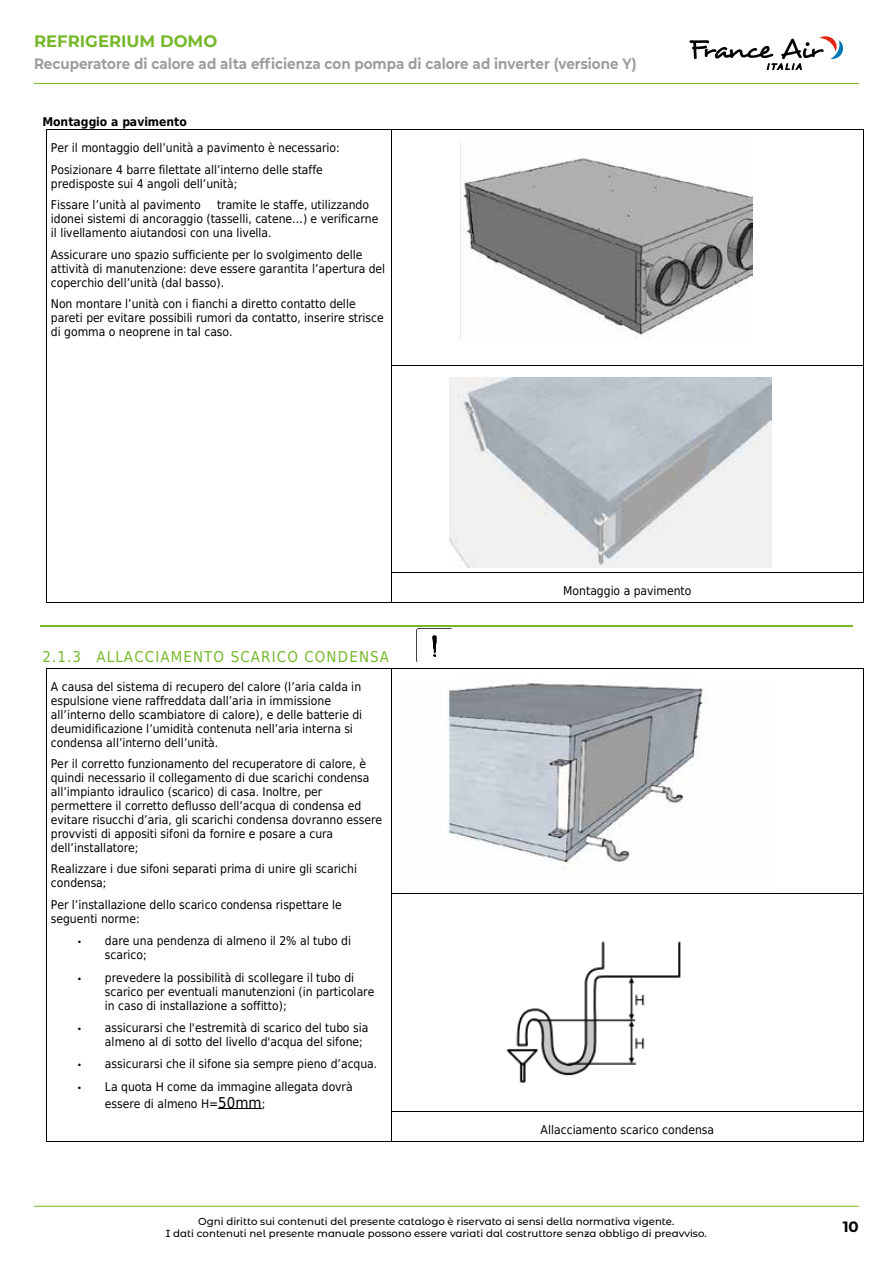
<style>
.page{position:relative;width:893px;height:1263px;background:#fff}
.page>*{position:absolute;margin:0;border:0;box-sizing:border-box;transform-origin:0 0}
.t1{font:700 16.5px "Montserrat";color:#76b82a}
.t2{font:700 15px "Montserrat";color:#9d9d9c;scale:.9 1}
.t3{font:15px "DejaVu Sans Condensed";letter-spacing:.075em;color:#76b82a}
.t4{font:700 15px "Montserrat Alternates";color:#000}
.t5{font:12px/14px "DejaVu Sans Condensed";color:#000}
.t6{font:700 12px "DejaVu Sans Condensed";color:#000}
.t7{font:500 10.2px/12.3px "Montserrat Alternates";color:#000;text-align:center}
.s1{font-family:"Myriad Pro"}
.s2{font-size:15px}
</style>
<div class="page">
<hr style="left:47px;top:129px;width:344px;height:1px;background:#000">
<hr style="left:391px;top:129px;width:472px;height:1px;background:#000">
<hr style="left:47px;top:134px;width:1px;height:231px;background:#000">
<hr style="left:391px;top:134px;width:1px;height:231px;background:#000">
<hr style="left:863px;top:134px;width:1px;height:231px;background:#000">
<hr style="left:391px;top:365px;width:472px;height:1px;background:#000">
<hr style="left:47px;top:370px;width:1px;height:202px;background:#000">
<hr style="left:391px;top:370px;width:1px;height:202px;background:#000">
<hr style="left:863px;top:370px;width:1px;height:202px;background:#000">
<hr style="left:391px;top:572px;width:472px;height:1px;background:#000">
<hr style="left:47px;top:602px;width:344px;height:1px;background:#000">
<svg style="left:391px;top:573px;width:1px;height:29px"></svg>
<hr style="left:391px;top:602px;width:472px;height:1px;background:#000">
<svg style="left:863px;top:572px;width:1px;height:31px"></svg>
<img style="left:417px;top:629px;width:20px;height:28px">
<hr style="left:40px;top:625px;width:813px;height:1px;background:#76b82a">
<hr style="left:218px;top:1108px;width:44px;height:1px;background:#000">
<hr style="left:47px;top:668px;width:344px;height:1px;background:#000">
<hr style="left:391px;top:668px;width:472px;height:1px;background:#000">
<hr style="left:47px;top:672px;width:1px;height:222px;background:#000">
<hr style="left:391px;top:672px;width:1px;height:222px;background:#000">
<hr style="left:863px;top:672px;width:1px;height:222px;background:#000">
<hr style="left:391px;top:894px;width:472px;height:1px;background:#000">
<hr style="left:47px;top:898px;width:1px;height:213px;background:#000">
<hr style="left:391px;top:898px;width:1px;height:213px;background:#000">
<hr style="left:863px;top:898px;width:1px;height:213px;background:#000">
<hr style="left:391px;top:1111px;width:472px;height:1px;background:#000">
<hr style="left:47px;top:1141px;width:344px;height:1px;background:#000">
<svg style="left:391px;top:1112px;width:1px;height:29px"></svg>
<hr style="left:391px;top:1141px;width:472px;height:1px;background:#000">
<svg style="left:863px;top:1111px;width:1px;height:31px"></svg>
<img style="left:462px;top:158px;width:290px;height:181px">
<img style="left:450px;top:378px;width:321px;height:190px">
<img style="left:448px;top:680px;width:259px;height:190px">
<img style="left:506px;top:941px;width:175px;height:142px">
<hr style="left:34px;top:1206px;width:825px;height:1px;background:#76b82a">
<hr style="left:34px;top:83px;width:825px;height:1px;background:#76b82a">
<svg style="left:689px;top:36px;width:154px;height:34px"></svg>
<h1 class="t1" style="left:34px;top:29px;width:185px">REFRIGERIUM DOMO</h1>
<p class="t2" style="left:34px;top:53px;width:671px">Recuperatore di calore ad alta efficienza con pompa di calore ad inverter (versione Y)</p>
<p class="t6" style="left:42px;top:112px;width:146px">Montaggio a pavimento</p>
<p class="t5" style="left:51px;top:137px;width:290px;line-height:21.5px">Per il montaggio dell’unità a pavimento è necessario:<br>Posizionare 4 barre filettate all’interno delle staffe</p>
<p class="t5" style="left:51px;top:172px;width:188px;line-height:21.5px">predisposte sui 4 angoli dell’unità;<br>Fissare l’unità al pavimento</p>
<p class="t5" style="left:51px;top:198px;width:329px;text-indent:166px">tramite le staffe, utilizzando idonei sistemi di ancoraggio (tasselli, catene…) e verificarne il livellamento aiutandosi con una livella.</p>
<p class="t5" style="left:51px;top:247px;width:336px">Assicurare uno spazio sufficiente per lo svolgimento delle attività di manutenzione: deve essere garantita l’apertura del coperchio dell’unità (dal basso).</p>
<p class="t5" style="left:51px;top:296px;width:334px">Non montare l’unità con i fianchi a diretto contatto delle pareti per evitare possibili rumori da contatto, inserire strisce di gomma o neoprene in tal caso.</p>
<p class="t3" style="left:42px;top:643px;width:348px">2.1.3 ALLACCIAMENTO SCARICO CONDENSA</p>
<p class="t5" style="left:51px;top:679px;width:313px">A causa del sistema di recupero del calore (l’aria calda in espulsione viene raffreddata dall’aria in immissione all’interno dello scambiatore di calore), e delle batterie di deumidificazione l’umidità contenuta nell’aria interna si condensa all’interno dell’unità.</p>
<p class="t5" style="left:51px;top:756px;width:333px">Per il corretto funzionamento del recuperatore di calore, è quindi necessario il collegamento di due scarichi condensa all’impianto idraulico (scarico) di casa. Inoltre, per permettere il corretto deflusso dell’acqua di condensa ed evitare risucchi d’aria, gli scarichi condensa dovranno essere provvisti di appositi sifoni da fornire e posare a cura dell’installatore;</p>
<p class="t5" style="left:51px;top:862px;width:308px">Realizzare i due sifoni separati prima di unire gli scarichi condensa;</p>
<p class="t5" style="left:51px;top:897px;width:292px">Per l’installazione dello scarico condensa rispettare le seguenti norme:</p>
<p class="t5" style="left:105px;top:934px;width:248px;text-indent:-27px"><span class="s1">•</span> dare una pendenza di almeno il 2% al tubo di scarico;</p>
<p class="t5" style="left:105px;top:970px;width:271px;text-indent:-27px"><span class="s1">•</span> prevedere la possibilità di scollegare il tubo di scarico per eventuali manutenzioni (in particolare in caso di installazione a soffitto);</p>
<p class="t5" style="left:105px;top:1020px;width:265px;text-indent:-27px"><span class="s1">•</span> assicurarsi che l'estremità di scarico del tubo sia almeno al di sotto del livello d'acqua del sifone;</p>
<p class="t5" style="left:78px;top:1057px;width:301px"><span class="s1">•</span> assicurarsi che il sifone sia sempre pieno d’acqua.</p>
<p class="t5" style="left:105px;top:1078px;width:249px;line-height:17px;text-indent:-27px"><span class="s1">•</span> La quota H come da immagine allegata dovrà essere di almeno H=<span class="s2">50mm</span>;</p>
<p class="t5" style="left:563px;top:583px;width:130px">Montaggio a pavimento</p>
<p class="t5" style="left:541px;top:1123px;width:175px">Allacciamento scarico condensa</p>
<p class="t7" style="left:166px;top:1214px;width:542px">Ogni diritto sui contenuti del presente catalogo è riservato ai sensi della normativa vigente.<br>I dati contenuti nel presente manuale possono essere variati dal costruttore senza obbligo di preavviso.</p>
<p class="t4" style="left:843px;top:1216px;width:18px">10</p>
</div>
